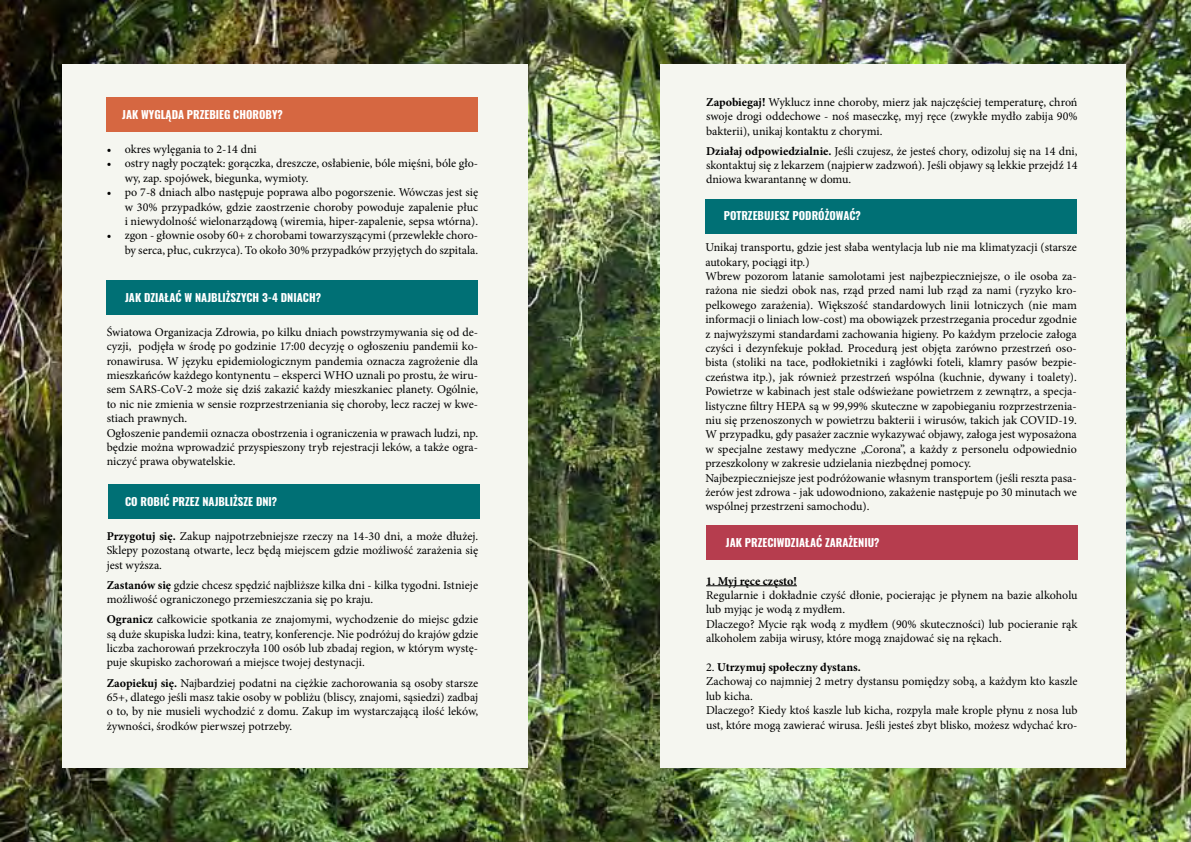
<style>
.page{position:relative;width:1191px;height:842px;background:#fff}
.page>*{position:absolute;margin:0;border:0;box-sizing:border-box;transform-origin:0 0}
.t1{font:12px/14.4px "Minion Pro";color:#000}
.t2{font:700 12px "Minion Pro";color:#000}
.t3{font:700 11px "Oswald";color:#fff}
.s1{font-weight:700}
</style>
<div class="page">
<img style="left:0;top:0;width:1191px;height:842px">
<div style="left:62px;top:64px;width:465px;height:704px;background:#f5f6f0"></div>
<div style="left:660px;top:64px;width:465px;height:704px;background:#f5f6f0"></div>
<hr style="left:706px;top:585px;width:91px;height:1px;background:#000">
<div style="left:107px;top:98px;width:371px;height:34px;background:#d66741"></div>
<div style="left:107px;top:281px;width:371px;height:34px;background:#007075"></div>
<div style="left:108px;top:485px;width:371px;height:34px;background:#007075"></div>
<div style="left:706px;top:526px;width:371px;height:34px;background:#b63d4e"></div>
<div style="left:705px;top:199px;width:371px;height:34px;background:#007075"></div>
<p class="t3" style="left:122px;top:107px;width:162px">JAK WYGLĄDA PRZEBIEG CHOROBY?</p>
<p class="t1" style="left:107px;top:142px;width:152px">• okres wylęgania to 2-14 dni</p>
<p class="t1" style="left:125px;top:156px;width:355px;text-indent:-18px">• ostry nagły początek: gorączka, dreszcze, osłabienie, bóle mięśni, bóle gło&shy;wy, zap. spojówek, biegunka, wymioty.</p>
<p class="t1" style="left:125px;top:185px;width:355px;text-align:justify;text-indent:-18px">• po 7-8 dniach albo następuje poprawa albo pogorszenie. Wówczas jest się w 30% przypadków, gdzie zaostrzenie choroby powoduje zapalenie płuc i niewydolność wielonarządową (wiremia, hiper-zapalenie, sepsa wtórna).</p>
<p class="t1" style="left:107px;top:228px;width:373px;text-align:right">• zgon - głownie osoby 60+ z chorobami towarzyszącymi (przewlekłe choro&shy;by serca, płuc, cukrzyca). To około 30% przypadków przyjętych do szpitala.</p>
<p class="t3" style="left:125px;top:289px;width:197px">JAK DZIAŁAĆ W NAJBLIŻSZYCH 3-4 DNIACH?</p>
<p class="t1" style="left:107px;top:325px;width:373px">Światowa Organizacja Zdrowia, po kilku dniach powstrzymywania się od de&shy;cyzji, podjęła w środę po godzinie 17:00 decyzję o ogłoszeniu pandemii ko&shy;ronawirusa. W języku epidemiologicznym pandemia oznacza zagrożenie dla mieszkańców każdego kontynentu – eksperci WHO uznali po prostu, że wiru&shy;sem SARS-CoV-2 może się dziś zakazić każdy mieszkaniec planety. Ogólnie, to nic nie zmienia w sensie rozprzestrzeniania się choroby, lecz raczej w kwe&shy;stiach prawnych.<br>Ogłoszenie pandemii oznacza obostrzenia i ograniczenia w prawach ludzi, np. będzie można wprowadzić przyspieszony tryb rejestracji leków, a także ogra&shy;niczyć prawa obywatelskie.</p>
<p class="t3" style="left:125px;top:494px;width:154px">CO ROBIĆ PRZEZ NAJBLIŻSZE DNI?</p>
<p class="t1" style="left:107px;top:529px;width:373px;text-align:justify"><span class="s1">Przygotuj się.</span> Zakup najpotrzebniejsze rzeczy na 14-30 dni, a może dłużej.<br>Sklepy pozostaną otwarte, lecz będą miejscem gdzie możliwość zarażenia się jest wyższa.</p>
<p class="t1" style="left:107px;top:578px;width:373px"><span class="s1">Zastanów się</span> gdzie chcesz spędzić najbliższe kilka dni - kilka tygodni. Istnieje możliwość ograniczonego przemieszczania się po kraju.</p>
<p class="t1" style="left:107px;top:612px;width:373px;text-align:justify"><span class="s1">Ogranicz</span> całkowicie spotkania ze znajomymi, wychodzenie do miejsc gdzie są duże skupiska ludzi: kina, teatry, konferencje. Nie podróżuj do krajów gdzie liczba zachorowań przekroczyła 100 osób lub zbadaj region, w którym wystę&shy;puje skupisko zachorowań a miejsce twojej destynacji.</p>
<p class="t1" style="left:107px;top:675px;width:373px;text-align:justify"><span class="s1">Zaopiekuj się.</span> Najbardziej podatni na ciężkie zachorowania są osoby starsze 65+, dlatego jeśli masz takie osoby w pobliżu (bliscy, znajomi, sąsiedzi) zadbaj o to, by nie musieli wychodzić z domu. Zakup im wystarczającą ilość leków, żywności, środków pierwszej potrzeby.</p>
<p class="t1" style="left:706px;top:95px;width:373px;text-align:justify"><span class="s1">Zapobiegaj!</span> Wyklucz inne choroby, mierz jak najczęściej temperaturę, chroń swoje drogi oddechowe - noś maseczkę, myj ręce (zwykłe mydło zabija 90% bakterii), unikaj kontaktu z chorymi.</p>
<p class="t1" style="left:706px;top:144px;width:373px;text-align:justify"><span class="s1">Działaj odpowiedzialnie.</span> Jeśli czujesz, że jesteś chory, odizoluj się na 14 dni, skontaktuj się z lekarzem (najpierw zadzwoń). Jeśli objawy są lekkie przejdź 14 dniowa kwarantannę w domu.</p>
<p class="t3" style="left:724px;top:208px;width:139px">POTRZEBUJESZ PODRÓŻOWAĆ?</p>
<p class="t1" style="left:705px;top:240px;width:373px">Unikaj transportu, gdzie jest słaba wentylacja lub nie ma klimatyzacji (starsze autokary, pociągi itp.)<br>Wbrew pozorom latanie samolotami jest najbezpieczniejsze, o ile osoba za&shy;rażona nie siedzi obok nas, rząd przed nami lub rząd za nami (ryzyko kro&shy;pelkowego zarażenia). Większość standardowych linii lotniczych (nie mam informacji o liniach low-cost) ma obowiązek przestrzegania procedur zgodnie z najwyższymi standardami zachowania higieny. Po każdym przelocie załoga czyści i dezynfekuje pokład. Procedurą jest objęta zarówno przestrzeń oso&shy;bista (stoliki na tace, podłokietniki i zagłówki foteli, klamry pasów bezpie&shy;czeństwa itp.), jak również przestrzeń wspólna (kuchnie, dywany i toalety).<br>Powietrze w kabinach jest stale odświeżane powietrzem z zewnątrz, a specja&shy;listyczne filtry HEPA są w 99,99% skuteczne w zapobieganiu rozprzestrzenia&shy;niu się przenoszonych w powietrzu bakterii i wirusów, takich jak COVID-19.<br>W przypadku, gdy pasażer zacznie wykazywać objawy, załoga jest wyposażona w specjalne zestawy medyczne „Corona”, a każdy z personelu odpowiednio przeszkolony w zakresie udzielania niezbędnej pomocy.<br>Najbezpieczniejsze jest podróżowanie własnym transportem (jeśli reszta pasa&shy;żerów jest zdrowa - jak udowodniono, zakażenie następuje po 30 minutach we wspólnej przestrzeni samochodu).</p>
<p class="t3" style="left:726px;top:535px;width:155px">JAK PRZECIWDZIAŁAĆ ZARAŻENIU?</p>
<p class="t2" style="left:706px;top:572px;width:92px">1. Myj ręce często!</p>
<p class="t1" style="left:706px;top:588px;width:373px">Regularnie i dokładnie czyść dłonie, pocierając je płynem na bazie alkoholu lub myjąc je wodą z mydłem.<br>Dlaczego? Mycie rąk wodą z mydłem (90% skuteczności) lub pocieranie rąk alkoholem zabija wirusy, które mogą znajdować się na rękach.</p>
<p class="t1" style="left:706px;top:660px;width:373px">2. <span class="s1">Utrzymuj społeczny dystans.<br></span>Zachowaj co najmniej 2 metry dystansu pomiędzy sobą, a każdym kto kaszle lub kicha.<br>Dlaczego? Kiedy ktoś kaszle lub kicha, rozpyla małe krople płynu z nosa lub ust, które mogą zawierać wirusa. Jeśli jesteś zbyt blisko, możesz wdychać kro-</p>
</div>
